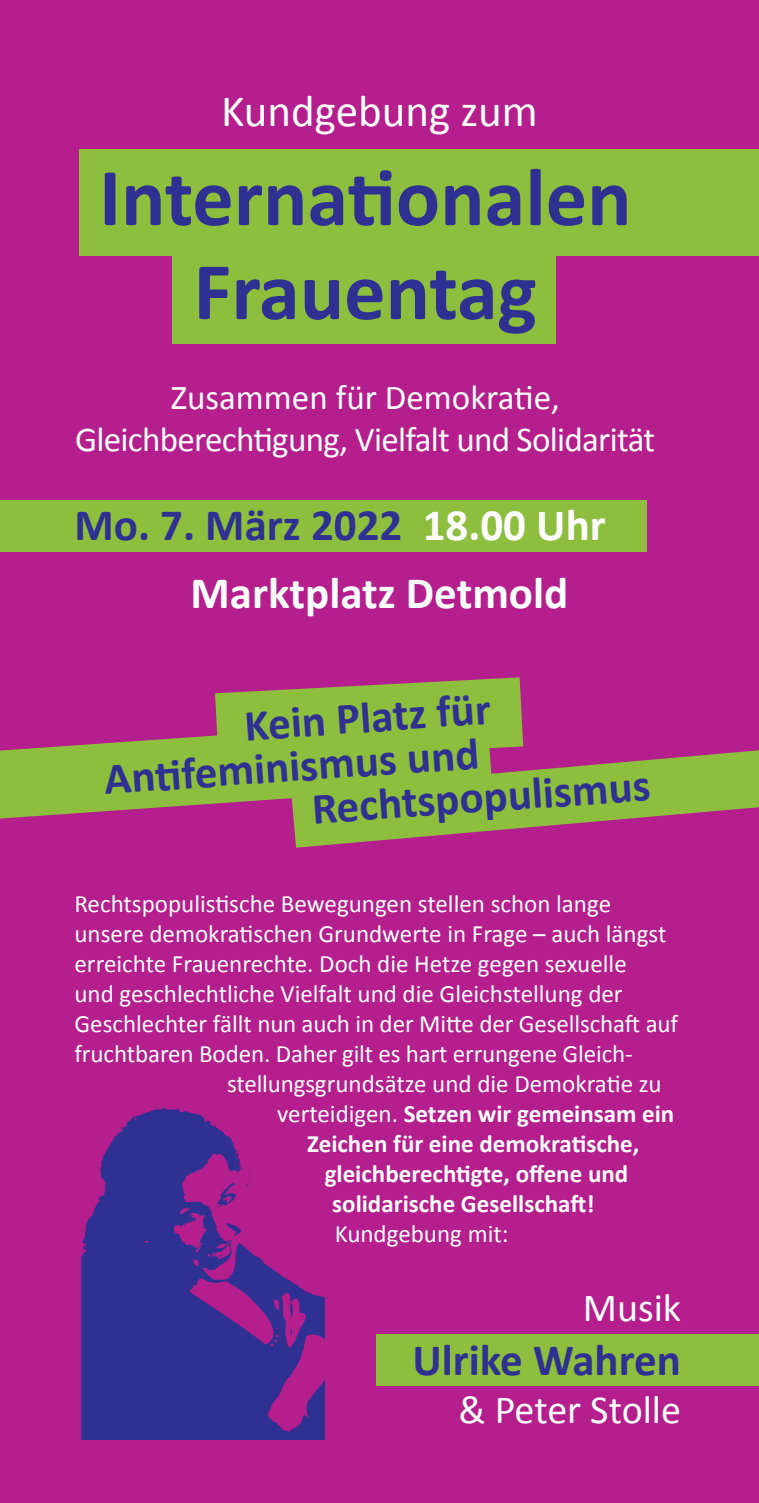
<style>
.page{position:relative;width:759px;height:1503px;background:#fff}
.page>*{position:absolute;margin:0;border:0;box-sizing:border-box;transform-origin:0 0}
.t1{font:700 82.5px/94px "Calibri";color:#2e3092;text-align:center}
.t2{font:700 45px "Calibri";color:#2e3092}
.t3{font:700 45px/68.2px "Calibri";color:#fff}
.t4{font:45px "Calibri";color:#fff}
.t5{font:40px "Calibri";color:#fff}
.t6{font:35px/42px "Calibri";letter-spacing:-.02em;color:#fff;text-align:center}
.t7{font:25px "Calibri";color:#fff}
.t8{font:700 25px "Calibri";color:#fff}
.s1{color:#2e3092}
.s2{font-weight:400}
</style>
<div class="page">
<div style="left:0;top:0;width:758px;height:1502px;background:#b41e8d"></div>
<div style="left:172px;top:250px;width:383px;height:94px;background:#8dbe3e"></div>
<div style="left:377px;top:1334px;width:381px;height:51px;background:#8dbe3e"></div>
<div style="left:80px;top:150px;width:678px;height:106px;background:#8dbe3e"></div>
<div style="left:0;top:500px;width:646px;height:52px;background:#8dbe3e"></div>
<img style="left:82px;top:1107px;width:242px;height:332px">
<svg style="left:215px;top:677px;width:543px;height:170px"></svg>
<svg style="left:0;top:716px;width:492px;height:102px;fill:#8dbe3e"></svg>
<h2 class="t4" style="left:221px;top:82px;width:318px">Kundgebung zum</h2>
<h1 class="t1" style="left:99px;top:150px;width:533px">Internationalen<br>Frauentag</h1>
<h3 class="t6" style="left:75px;top:376px;width:581px">Zusammen für Demokratie,<br>Gleichberechtigung, Vielfalt und Solidarität</h3>
<h2 class="t3" style="left:190px;top:491px;width:416px;text-indent:-116px"><span class="s1">Mo. 7. März 2022</span> 18.00 Uhr<br>Marktplatz Detmold</h2>
<h2 class="t2" style="left:242px;top:697px;width:248px;rotate:-4deg">Kein Platz für</h2>
<h2 class="t2" style="left:102px;top:750px;width:377px;rotate:-4deg">Anti feminismus und</h2>
<h2 class="t2" style="left:310px;top:780px;width:340px;rotate:-4deg">Rechtspopulismus</h2>
<p class="t7" style="left:74px;top:888px;width:538px">Rechtspopulistische Bewegungen stellen schon lange</p>
<p class="t7" style="left:74px;top:918px;width:593px">unsere demokratischen Grundwerte in Frage – auch längst</p>
<p class="t7" style="left:74px;top:948px;width:553px">erreichte Frauenrechte. Doch die Hetze gegen sexuelle</p>
<p class="t7" style="left:74px;top:978px;width:549px">und geschlechtliche Vielfalt und die Gleichstellung der</p>
<p class="t7" style="left:74px;top:1008px;width:605px">Geschlechter fällt nun auch in der Mitte der Gesellschaft auf</p>
<p class="t7" style="left:74px;top:1038px;width:559px">fruchtbaren Boden. Daher gilt es hart errungene Gleich-</p>
<p class="t7" style="left:227px;top:1068px;width:436px">stellungsgrundsätze und die Demokratie zu</p>
<p class="t8" style="left:277px;top:1097px;width:398px"><span class="s2">verteidigen.</span> Setzen wir gemeinsam ein</p>
<p class="t8" style="left:307px;top:1127px;width:333px">Zeichen für eine demokratische,</p>
<p class="t8" style="left:324px;top:1157px;width:305px">gleichberechtigte, offene und</p>
<p class="t8" style="left:332px;top:1187px;width:264px">solidarische Gesellschaft!</p>
<p class="t7" style="left:334px;top:1218px;width:175px">Kundgebung mit:</p>
<h3 class="t5" style="left:582px;top:1282px;width:100px">Musik</h3>
<h2 class="t2" style="left:412px;top:1331px;width:270px">Ulrike Wahren</h2>
<h3 class="t5" style="left:458px;top:1384px;width:224px">&amp; Peter Stolle</h3>
</div>
